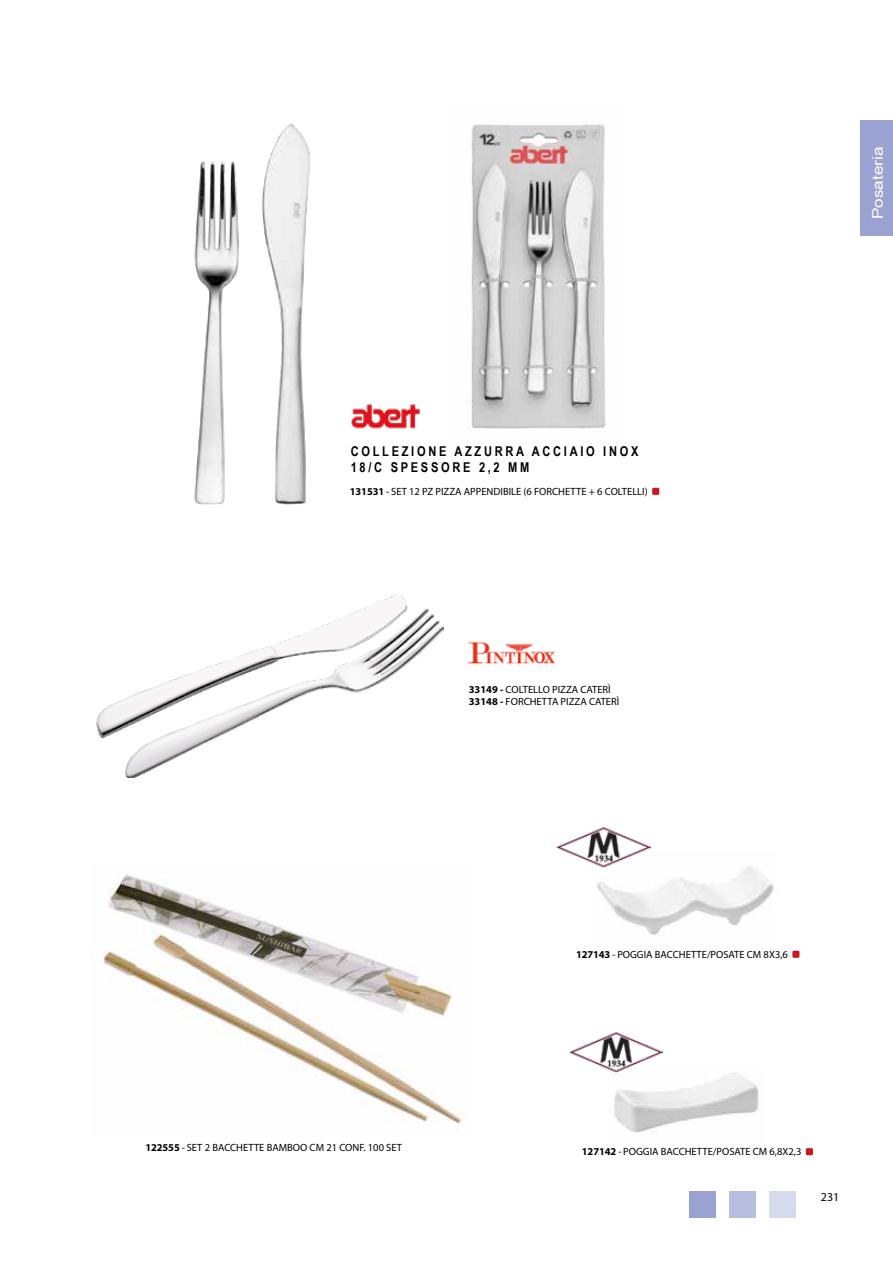
<style>
.page{position:relative;width:893px;height:1263px;background:#fff}
.page>*{position:absolute;margin:0;border:0;box-sizing:border-box;transform-origin:0 0}
.t1{font:14.7px "Arial Narrow";color:#fff;scale:1.43 1}
.t2{font:700 13.5px/16.2px "Arial Narrow";letter-spacing:.2em;color:#000}
.t3{font:12px "Myriad Pro";color:#000}
.t4{font:10.5px/12px "Myriad Pro";color:#000}
.s1{font-weight:700}
</style>
<div class="page">
<img style="left:102px;top:874px;width:361px;height:250px">
<div style="left:792px;top:951px;width:7px;height:7px;background:#cd171a;border-radius:2px"></div>
<div style="left:806px;top:1148px;width:7px;height:7px;background:#cd171a;border-radius:2px"></div>
<img style="left:597px;top:866px;width:177px;height:69px">
<img style="left:614px;top:1073px;width:145px;height:60px">
<img style="left:557px;top:827px;width:93px;height:43px">
<img style="left:569px;top:1032px;width:94px;height:43px">
<img style="left:96px;top:595px;width:312px;height:144px">
<img style="left:126px;top:608px;width:317px;height:170px">
<img style="left:469px;top:641px;width:87px;height:24px">
<img style="left:471px;top:124px;width:135px;height:305px">
<img style="left:262px;top:123px;width:48px;height:382px">
<img style="left:194px;top:161px;width:45px;height:344px">
<img style="left:351px;top:404px;width:69px;height:25px">
<div style="left:652px;top:488px;width:7px;height:7px;background:#cd171a;border-radius:2px"></div>
<div style="left:860px;top:120px;width:33px;height:116px;background:#9aa2d2"></div>
<div style="left:690px;top:1191px;width:26px;height:27px;background:#9aa2d2"></div>
<div style="left:729px;top:1191px;width:27px;height:27px;background:#b8bedf"></div>
<div style="left:769px;top:1191px;width:26px;height:27px;background:#d6daed"></div>
<p class="t2" style="left:351px;top:442px;width:289px">COLLEZIONE AZZURRA ACCIAIO INOX<br>18/C SPESSORE 2,2 MM</p>
<p class="t4" style="left:350px;top:485px;width:299px"><span class="s1">131531</span> - SET 12 PZ PIZZA APPENDIBILE (6 FORCHETTE + 6 COLTELLI)</p>
<p class="t4" style="left:469px;top:683px;width:152px"><span class="s1">33149 -</span> COLTELLO PIZZA CATERÌ<br><span class="s1">33148 -</span> FORCHETTA PIZZA CATERÌ</p>
<h1 class="t1" style="left:867px;top:219px;width:52px;rotate:-90deg">Posateria</h1>
<p class="t4" style="left:145px;top:1141px;width:258px"><span class="s1">122555</span> - SET 2 BACCHETTE BAMBOO CM 21 CONF. 100 SET</p>
<p class="t4" style="left:576px;top:948px;width:213px"><span class="s1">127143</span> - POGGIA BACCHETTE/POSATE CM 8X3,6</p>
<p class="t4" style="left:582px;top:1145px;width:221px"><span class="s1">127142</span> - POGGIA BACCHETTE/POSATE CM 6,8X2,3</p>
<p class="t3" style="left:821px;top:1190px;width:20px">231</p>
</div>
